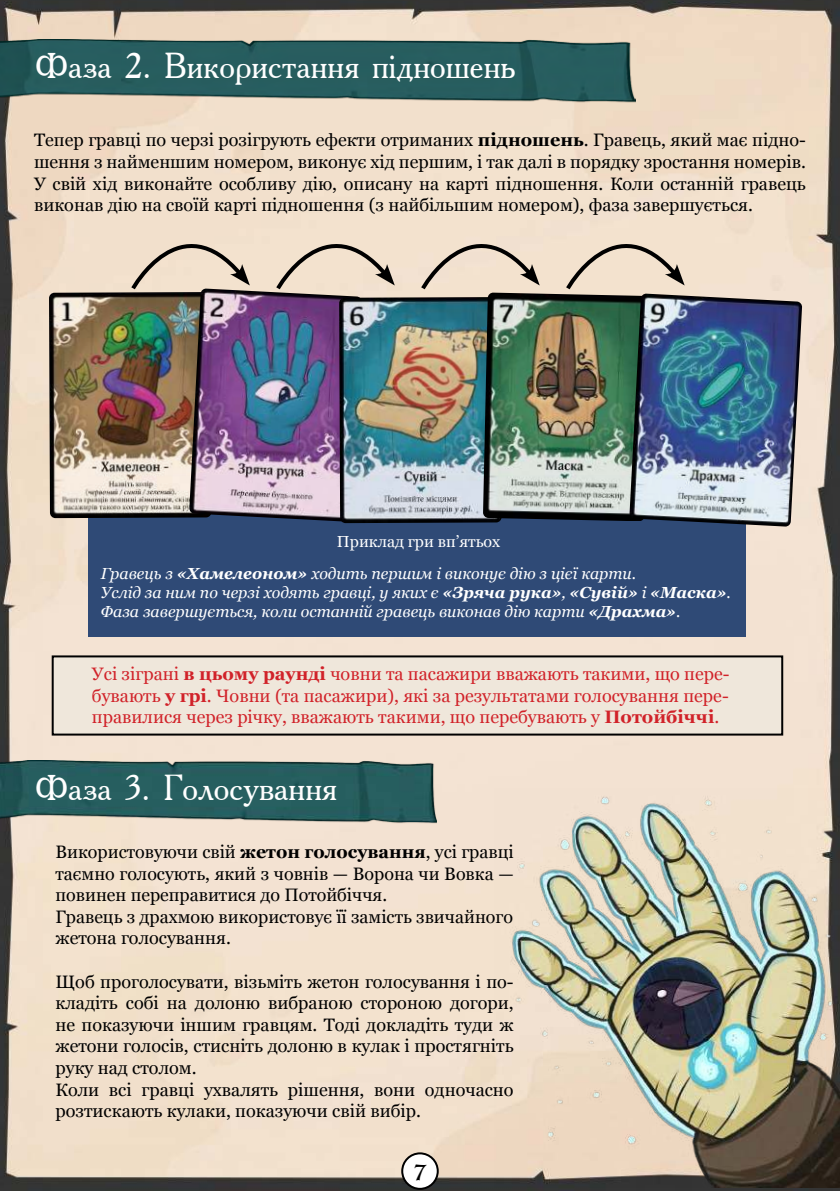
<style>
.page{position:relative;width:840px;height:1191px;background:#fff}
.page>*{position:absolute;margin:0;border:0;box-sizing:border-box;transform-origin:0 0}
.t1{font:36px "Academy";color:#fff}
.t2{font:24px "Luminari";color:#000}
.t3{font:18px/21.6px "Georgia";color:#000}
.t4{font:18px/21.6px "Georgia";color:#d12229;text-align:justify}
.t5{font:italic 16px/31.2px "Georgia";color:#fff}
.s1{font-weight:700}
.s2{font-style:normal}
</style>
<div class="page">
<img style="left:0;top:0;width:1px;height:1191px">
<img style="left:1px;top:0;width:838px;height:1191px">
<div style="left:402px;top:1153px;width:35px;height:35px;background:#fff;border-radius:50%"></div>
<div style="left:401px;top:1152px;width:37px;height:37px;border:2px solid #000;border-radius:50%"></div>
<div style="left:88px;top:475px;width:658px;height:161px;background:#2f4a76"></div>
<div style="left:53px;top:656px;width:728px;height:78px;background:#efe7db"></div>
<div style="left:52px;top:655px;width:730px;height:80px;border:2px solid #000"></div>
<img style="left:1px;top:39px;width:634px;height:69px">
<img style="left:1px;top:761px;width:435px;height:67px">
<img style="left:494px;top:788px;width:345px;height:399px">
<svg style="left:129px;top:203px;width:121px;height:89px;background:#e3d2bf"></svg>
<svg style="left:274px;top:203px;width:120px;height:89px;background:#e3d3c0"></svg>
<svg style="left:418px;top:203px;width:121px;height:89px;background:#e4d4c1"></svg>
<svg style="left:563px;top:203px;width:121px;height:89px;background:#e4d4c1"></svg>
<img style="left:49px;top:292px;width:140px;height:226px">
<img style="left:189px;top:289px;width:173px;height:233px">
<img style="left:339px;top:297px;width:161px;height:226px">
<img style="left:482px;top:293px;width:167px;height:228px">
<img style="left:629px;top:294px;width:172px;height:232px">
<h1 class="t1" style="left:35px;top:53px;width:482px">Фаза 2. Використання підношень</h1>
<p class="t3" style="left:34px;top:128px;width:773px;text-align:justify">Тепер гравці по черзі розігрують ефекти отриманих <span class="s1">підношень</span>. Гравець, який має підно&shy;шення з найменшим номером, виконує хід першим, і так далі в порядку зростання номерів.<br>У свій хід виконайте особливу дію, описану на карті підношення. Коли останній гравець виконав дію на своїй карті підношення (з найбільшим номером), фаза завершується.</p>
<p class="t5" style="left:101px;top:525px;width:536px;text-indent:236px"><span class="s2">Приклад гри впʼятьох<br></span>Гравець з <span class="s1">«Хамелеоном»</span> ходить першим і виконує дію з цієї карти.</p>
<p class="t5" style="left:101px;top:582px;width:631px;line-height:19.2px">Услід за ним по черзі ходять гравці, у яких є <span class="s1">«Зряча рука»</span>, <span class="s1">«Сувій»</span> і <span class="s1">«Маска»</span>.<br>Фаза завершується, коли останній гравець виконав дію карти <span class="s1">«Драхма»</span>.</p>
<p class="t4" style="left:92px;top:662px;width:638px">Усі зіграні <span class="s1">в цьому раунді</span> човни та пасажири вважають такими, що пере&shy;бувають <span class="s1">у грі</span>. Човни (та пасажири), які за результатами голосування пере&shy;правилися через річку, вважають такими, що перебувають у <span class="s1">Потойбіччі</span>.</p>
<h1 class="t1" style="left:35px;top:774px;width:303px">Фаза 3. Голосування</h1>
<p class="t3" style="left:55px;top:840px;width:459px">Використовуючи свій <span class="s1">жетон голосування</span>, усі гравці таємно голосують, який з човнів — Ворона чи Вовка — повинен переправитися до Потойбіччя.<br>Гравець з драхмою використовує її замість звичайного жетона голосування.</p>
<p class="t3" style="left:55px;top:969px;width:459px">Щоб проголосувати, візьміть жетон голосування і по&shy;кладіть собі на долоню вибраною стороною догори, не показуючи іншим гравцям. Тоді докладіть туди ж жетони голосів, стисніть долоню в кулак і простягніть руку над столом.<br>Коли всі гравці ухвалять рішення, вони одночасно розтискають кулаки, показуючи свій вибір.</p>
<h2 class="t2" style="left:414px;top:1157px;width:13px">7</h2>
</div>
